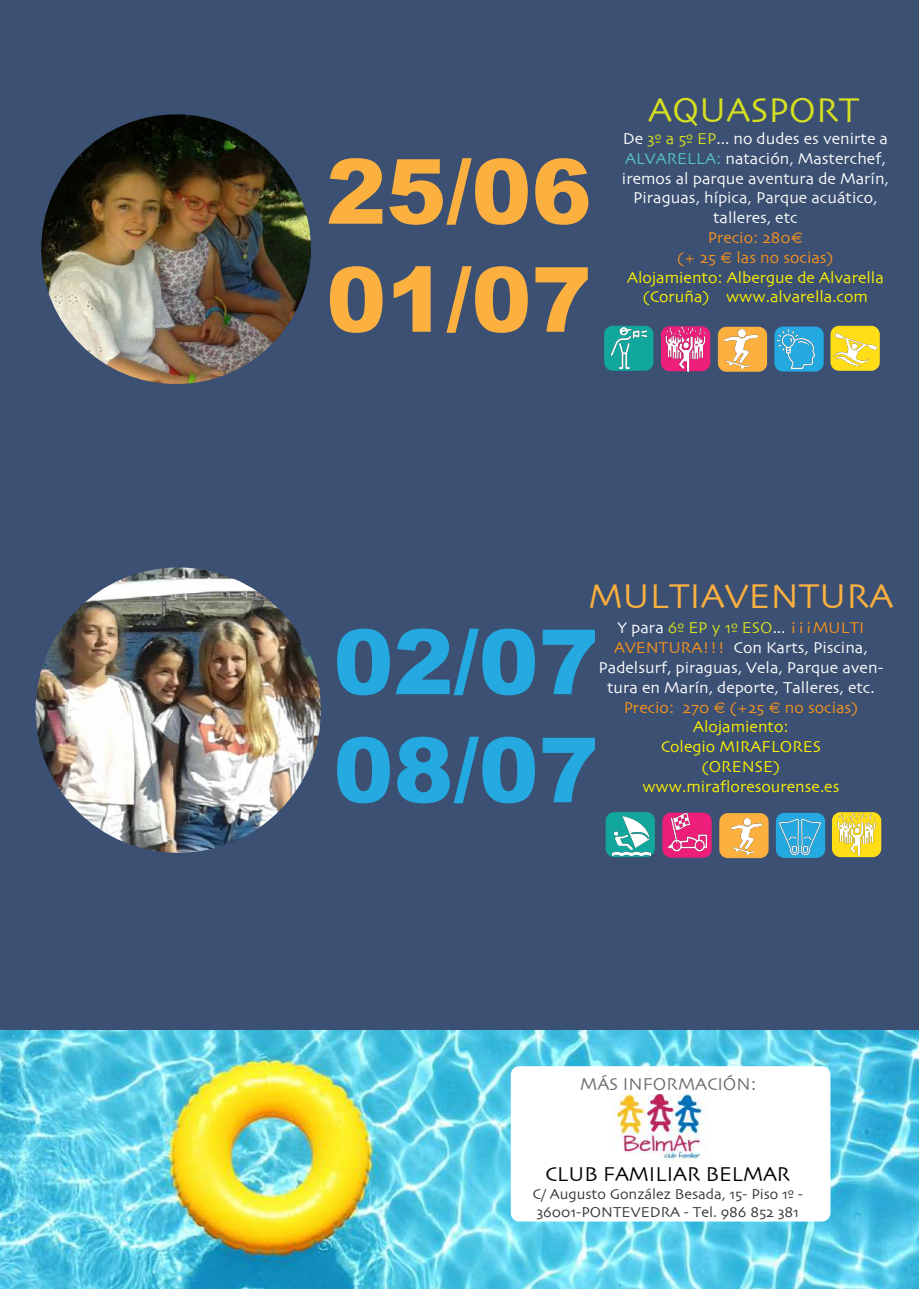
<style>
.page{position:relative;width:919px;height:1289px;background:#fff}
.page>*{position:absolute;margin:0;border:0;box-sizing:border-box;transform-origin:0 0}
.t1{font:900 90px/108px "Arial";color:#fbb03f}
.t2{font:900 90px/108px "Arial";color:#24aae1}
.t3{font:36px "Skia Regular 1 1";color:#fbb03f}
.t4{font:36px "Skia Regular 1 1";color:#d6df21}
.t5{font:21px "Skia Regular 1 1";color:#000001}
.t6{font:18px "Skia Regular 1 1";color:#6c6d70}
.t7{font:16.5px/19.8px "Skia Regular 1 1";color:#fff;text-align:center}
.t8{font:16.5px/19.8px "Skia Regular 1 1";color:#fff101;text-align:center}
.t9{font:16.5px/19.8px "Skia Regular 1 1";color:#f7931d;text-align:center}
.t10{font:15px/18px "Skia Regular 1 1";color:#333}
.s1{color:#d6df21}
.s2{color:#58c4c1}
.s3{color:#f7931d}
</style>
<div class="page">
<div style="left:0;top:0;width:918px;height:1285px;background:#3b5072"></div>
<img style="left:41px;top:114px;width:270px;height:270px;border-radius:135px">
<div style="left:604px;top:326px;width:49px;height:45px;background:#12a79d;border-radius:9px"></div>
<img style="left:610px;top:327px;width:38px;height:41px">
<div style="left:661px;top:326px;width:49px;height:45px;background:#ee1e7b;border-radius:9px"></div>
<img style="left:665px;top:327px;width:40px;height:44px">
<div style="left:717px;top:327px;width:50px;height:45px;background:#fbb03f;border-radius:9px"></div>
<img style="left:724px;top:329px;width:34px;height:40px">
<div style="left:774px;top:326px;width:49px;height:45px;background:#24aae1;border-radius:9px"></div>
<img style="left:776px;top:329px;width:39px;height:39px">
<div style="left:830px;top:326px;width:49px;height:45px;background:#ffdd17;border-radius:9px"></div>
<img style="left:833px;top:328px;width:43px;height:43px">
<div style="left:605px;top:812px;width:50px;height:45px;background:#12a79d;border-radius:9px"></div>
<div style="left:662px;top:812px;width:49px;height:45px;background:#ee1e7b;border-radius:9px"></div>
<div style="left:719px;top:813px;width:49px;height:45px;background:#fbb03f;border-radius:9px"></div>
<div style="left:775px;top:812px;width:50px;height:45px;background:#24aae1;border-radius:9px"></div>
<div style="left:831px;top:812px;width:50px;height:45px;background:#ffdd17;border-radius:9px"></div>
<img style="left:611px;top:816px;width:40px;height:39px">
<img style="left:779px;top:818px;width:41px;height:39px">
<img style="left:837px;top:814px;width:38px;height:41px">
<img style="left:667px;top:813px;width:23px;height:8px">
<img style="left:669px;top:821px;width:37px;height:37px">
<img style="left:730px;top:818px;width:33px;height:36px">
<img style="left:0;top:1030px;width:918px;height:258px">
<div style="left:510px;top:1066px;width:320px;height:155px;background:#fff;border-radius:9px"></div>
<img style="left:36px;top:567px;width:285px;height:285px;border-radius:143px">
<img style="left:613px;top:1094px;width:93px;height:69px">
<h1 class="t1" style="left:326px;top:135px;width:267px">25/06<br>01/07</h1>
<h2 class="t4" style="left:648px;top:88px;width:213px">AQUASPORT</h2>
<p class="t7" style="left:622px;top:130px;width:268px">De <span class="s1">3º a 5º EP</span>... no dudes es venirte a<br><span class="s2">ALVARELLA:</span> natación, Masterchef, iremos al parque aventura de Marín,<br>Piraguas, hípica, Parque acuático, talleres, etc</p>
<p class="t9" style="left:677px;top:229px;width:158px">Precio: 280€<br>(+ 25 € las no socias)</p>
<p class="t8" style="left:627px;top:268px;width:258px">Alojamiento: Albergue de Alvarella (Coruña) www.alvarella.com</p>
<h2 class="t3" style="left:588px;top:574px;width:306px">MULTIAVENTURA</h2>
<p class="t7" style="left:598px;top:619px;width:286px">Y para <span class="s1">6º EP y 1º ESO</span>... <span class="s3">¡¡¡MULTI AVENTURA!!!</span> Con Karts, Piscina, Padelsurf, piraguas, Vela, Parque aven&shy;tura en Marín, deporte, Talleres, etc.</p>
<p class="t9" style="left:623px;top:698px;width:236px">Precio: 270 € (+25 € no socias)</p>
<p class="t8" style="left:642px;top:718px;width:198px">Alojamiento:<br>Colegio MIRAFLORES (ORENSE) www.mirafloresourense.es</p>
<h1 class="t2" style="left:333px;top:605px;width:267px">02/07<br>08/07</h1>
<p class="t6" style="left:580px;top:1072px;width:178px">MÁS INFORMACIÓN:</p>
<p class="t5" style="left:545px;top:1161px;width:247px">CLUB FAMILIAR BELMAR</p>
<p class="t10" style="left:532px;top:1185px;width:272px">C/ Augusto González Besada, 15- Piso 1º -<br>36001-PONTEVEDRA - Tel. 986 852 381</p>
</div>
